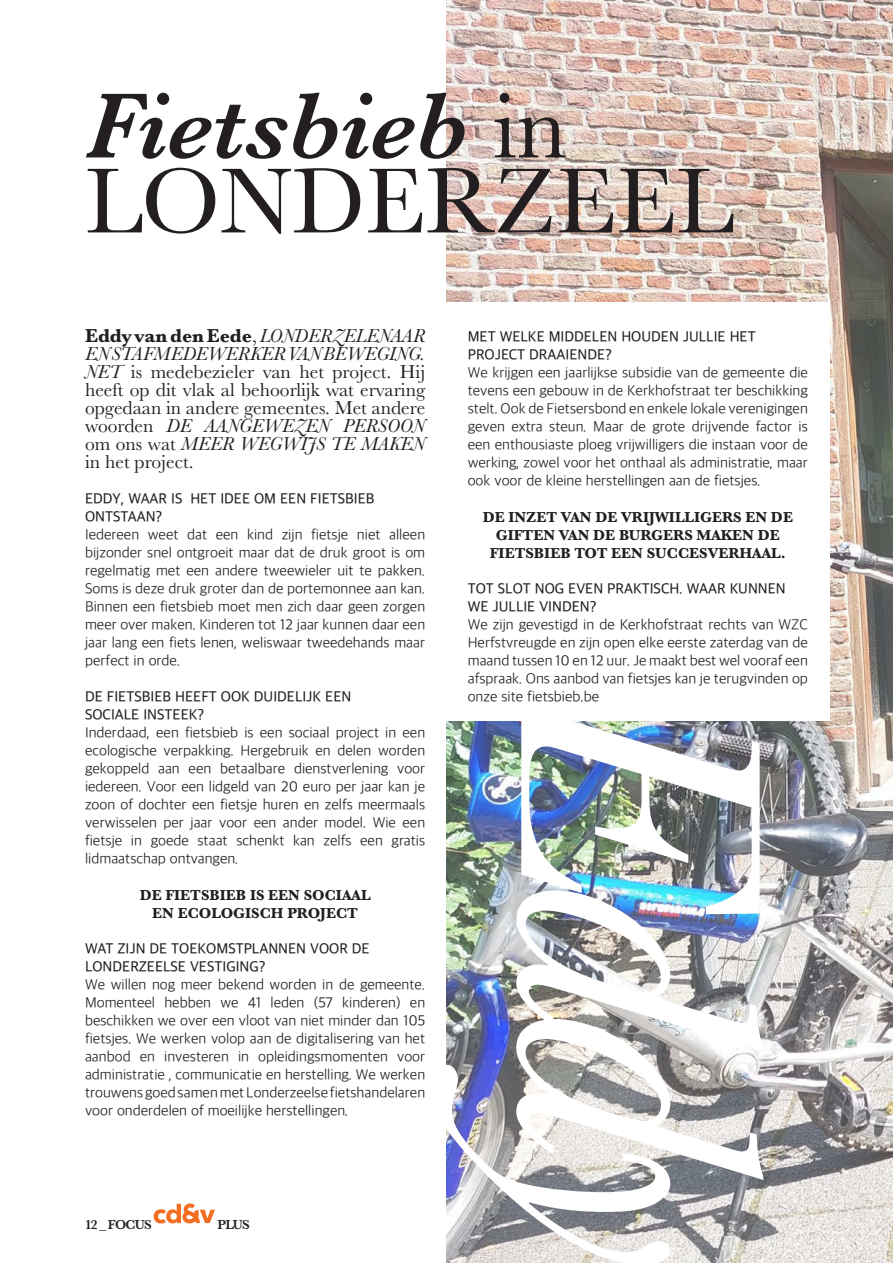
<style>
.page{position:relative;width:893px;height:1263px;background:#fff}
.page>*{position:absolute;margin:0;border:0;box-sizing:border-box;transform-origin:0 0}
.t1{font:italic 360px "Baskerville";color:#fff}
.t2{font:96px/75px "Baskerville";color:#231f20}
.t3{font:19.5px/18px "Baskerville";color:#231f20;text-align:justify}
.t4{font:300 15px/18px "Apple SD Gothic Neo";color:#231f20;text-align:justify}
.t5{font:500 15px/18px "Apple SD Gothic Neo";color:#231f20}
.t6{font:700 15px/18px "Baskerville";color:#231f20;text-align:center}
.t7{font:600 13.5px "Baskerville";letter-spacing:-.06em;color:#231f20}
.s1{font-weight:600;font-style:italic}
.s2{font-weight:700}
.s3{font-style:italic}
</style>
<div class="page">
<img style="left:446px;top:0;width:447px;height:1263px">
<svg style="left:154px;top:1203px;width:61px;height:20px"></svg>
<div style="left:438px;top:302px;width:391px;height:418px;background:#fff"></div>
<p class="t2" style="left:85px;top:89px;width:651px"><span class="s1">Fietsbieb</span> in<br>LONDERZEEL</p>
<p class="t3" style="left:85px;top:327px;width:342px"><span class="s2">Eddy van den Eede</span>, <span class="s3">LONDERZELENAAR EN STAFMEDEWERKER VAN BEWEGING.<br>NET</span> is medebezieler van het project. Hij heeft op dit vlak al behoorlijk wat ervaring opgedaan in andere gemeentes. Met andere woorden <span class="s3">DE AANGEWEZEN PERSOON </span>om ons wat <span class="s3">MEER WEGWIJS TE MAKEN </span>in het project.</p>
<p class="t5" style="left:85px;top:491px;width:291px">EDDY, WAAR IS HET IDEE OM EEN FIETSBIEB</p>
<p class="t5" style="left:85px;top:509px;width:79px">ONTSTAAN?</p>
<p class="t4" style="left:85px;top:527px;width:342px">Iedereen weet dat een kind zijn fietsje niet alleen bijzonder snel ontgroeit maar dat de druk groot is om regelmatig met een andere tweewieler uit te pakken.<br>Soms is deze druk groter dan de portemonnee aan kan.<br>Binnen een fietsbieb moet men zich daar geen zorgen meer over maken. Kinderen tot 12 jaar kunnen daar een jaar lang een fiets lenen, weliswaar tweedehands maar perfect in orde.</p>
<p class="t5" style="left:85px;top:689px;width:268px">DE FIETSBIEB HEEFT OOK DUIDELIJK EEN</p>
<p class="t5" style="left:85px;top:707px;width:121px">SOCIALE INSTEEK?</p>
<p class="t4" style="left:85px;top:725px;width:342px">Inderdaad, een fietsbieb is een sociaal project in een ecologische verpakking. Hergebruik en delen worden gekoppeld aan een betaalbare dienstverlening voor iedereen. Voor een lidgeld van 20 euro per jaar kan je zoon of dochter een fietsje huren en zelfs meermaals verwisselen per jaar voor een ander model. Wie een fietsje in goede staat schenkt kan zelfs een gratis lidmaatschap ontvangen.</p>
<p class="t6" style="left:140px;top:886px;width:232px">DE FIETSBIEB IS EEN SOCIAAL</p>
<p class="t6" style="left:152px;top:904px;width:207px">EN ECOLOGISCH PROJECT</p>
<p class="t5" style="left:85px;top:941px;width:286px">WAT ZIJN DE TOEKOMSTPLANNEN VOOR DE</p>
<p class="t5" style="left:85px;top:959px;width:182px">LONDERZEELSE VESTIGING?</p>
<p class="t4" style="left:85px;top:977px;width:342px">We willen nog meer bekend worden in de gemeente.<br>Momenteel hebben we 41 leden (57 kinderen) en beschikken we over een vloot van niet minder dan 105 fietsjes. We werken volop aan de digitalisering van het aanbod en investeren in opleidingsmomenten voor administratie , communicatie en herstelling. We werken trouwens goed samen met Londerzeelse fietshandelaren voor onderdelen of moeilijke herstellingen.</p>
<p class="t5" style="left:468px;top:329px;width:289px">MET WELKE MIDDELEN HOUDEN JULLIE HET</p>
<p class="t5" style="left:468px;top:347px;width:146px">PROJECT DRAAIENDE?</p>
<p class="t4" style="left:468px;top:365px;width:342px">We krijgen een jaarlijkse subsidie van de gemeente die tevens een gebouw in de Kerkhofstraat ter beschikking stelt. Ook de Fietsersbond en enkele lokale verenigingen geven extra steun. Maar de grote drijvende factor is een enthousiaste ploeg vrijwilligers die instaan voor de werking, zowel voor het onthaal als administratie, maar ook voor de kleine herstellingen aan de fietsjes.</p>
<p class="t6" style="left:483px;top:508px;width:312px">DE INZET VAN DE VRIJWILLIGERS EN DE<br>GIFTEN VAN DE BURGERS MAKEN DE</p>
<p class="t6" style="left:490px;top:544px;width:297px">FIETSBIEB TOT EEN SUCCESVERHAAL.</p>
<p class="t5" style="left:468px;top:581px;width:320px">TOT SLOT NOG EVEN PRAKTISCH. WAAR KUNNEN<br>WE JULLIE VINDEN?</p>
<p class="t4" style="left:468px;top:617px;width:342px">We zijn gevestigd in de Kerkhofstraat rechts van WZC Herfstvreugde en zijn open elke eerste zaterdag van de maand tussen 10 en 12 uur. Je maakt best wel vooraf een afspraak. Ons aanbod van fietsjes kan je terugvinden op onze site fietsbieb.be</p>
<p class="t1" style="left:850px;top:672px;width:597px;rotate:90deg">Eddy</p>
<p class="t7" style="left:85px;top:1217px;width:68px">12 _ FOCUS</p>
<p class="t7" style="left:217px;top:1217px;width:34px">PLUS</p>
</div>
